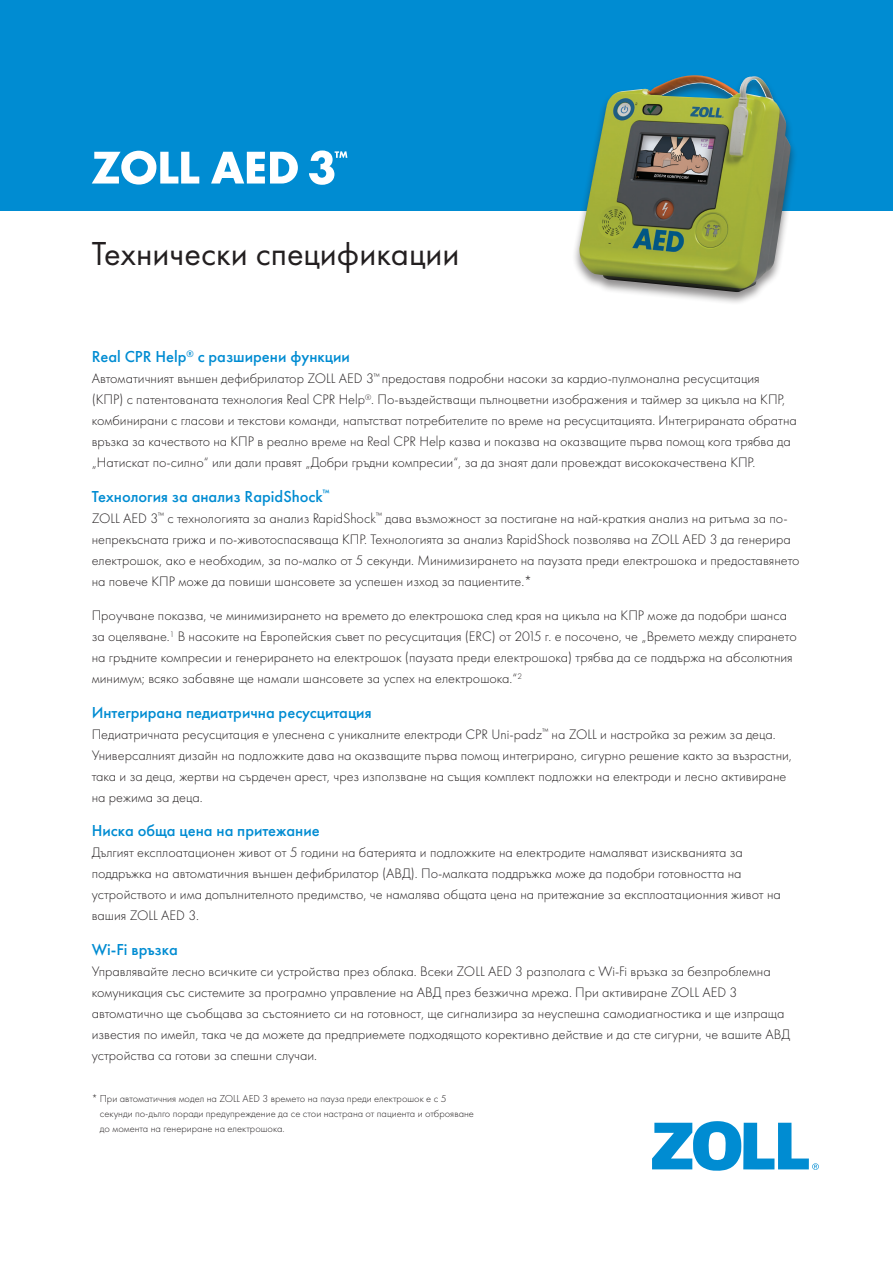
<style>
.page{position:relative;width:893px;height:1263px;background:#fff}
.page>*{position:absolute;margin:0;border:0;box-sizing:border-box;transform-origin:0 0}
.t1{font:34.5px "Futura PT";color:#231f20}
.t2{font:500 16.5px "Futura PT";color:#008cd2}
.body{font:300 14.25px/21px "Futura PT";color:#231f20}
.body-2{font:300 10.5px/15px "Futura PT";color:#231f20}
</style>
<div class="page">
<div style="left:0;top:0;width:893px;height:211px;background:#008cd2"></div>
<svg style="left:92px;top:151px;width:107px;height:34px"></svg>
<svg style="left:211px;top:152px;width:87px;height:32px"></svg>
<svg style="left:309px;top:150px;width:38px;height:35px"></svg>
<svg style="left:652px;top:1121px;width:167px;height:50px"></svg>
<div style="left:572px;top:74px;width:226px;height:232px;background:#231f20;opacity:.5"></div>
<img style="left:579px;top:75px;width:212px;height:217px">
<p class="t1" style="left:92px;top:233px;width:369px">Технически спецификации</p>
<h1 class="t2" style="left:92px;top:347px;width:260px">Real CPR Help<sup>®</sup> с разширени функции</h1>
<p class="body" style="left:92px;top:368px;width:707px">Автоматичният външен дефибрилатор ZOLL AED 3<sup>™</sup> предоставя подробни насоки за кардио-пулмонална ресусцитация<br>(КПР) с патентованата технология Real CPR Help<sup>®</sup>. По-въздействащи пълноцветни изображения и таймер за цикъла на КПР, комбинирани с гласови и текстови команди, напътстват потребителите по време на ресусцитацията. Интегрираната обратна връзка за качеството на КПР в реално време на Real CPR Help казва и показва на оказващите първа помощ кога трябва да „Натискат по-силно“ или дали правят „Добри гръдни компресии“, за да знаят дали провеждат висококачествена КПР.</p>
<h1 class="t2" style="left:92px;top:486px;width:239px">Технология за анализ RapidShock<sup>™</sup></h1>
<p class="body" style="left:92px;top:508px;width:709px">ZOLL AED 3<sup>™</sup> с технологията за анализ RapidShock<sup>™</sup> дава възможност за постигане на най-краткия анализ на ритъма за по&shy;непрекъсната грижа и по-животоспасяваща КПР. Технологията за анализ RapidShock позволява на ZOLL AED 3 да генерира електрошок, ако е необходим, за по-малко от 5 секунди. Минимизирането на паузата преди електрошока и предоставянето на повече КПР може да повиши шансовете за успешен изход за пациентите.*</p>
<p class="body" style="left:92px;top:605px;width:707px">Проучване показва, че минимизирането на времето до електрошока след края на цикъла на КПР може да подобри шанса за оцеляване.<sup>1</sup> В насоките на Европейския съвет по ресусцитация (ERC) от 2015 г. е посочено, че „Времето между спирането на гръдните компресии и генерирането на електрошок (паузата преди електрошока) трябва да се поддържа на абсолютния минимум; всяко забавяне ще намали шансовете за успех на електрошока.“<sup>2</sup></p>
<h1 class="t2" style="left:92px;top:702px;width:281px">Интегрирана педиатрична ресусцитация</h1>
<p class="body" style="left:92px;top:724px;width:702px">Педиатричната ресусцитация е улеснена с уникалните електроди CPR Uni-padz<sup>™</sup> на ZOLL и настройка за режим за деца.<br>Универсалният дизайн на подложките дава на оказващите първа помощ интегрирано, сигурно решение както за възрастни, така и за деца, жертви на сърдечен арест, чрез използване на същия комплект подложки на електроди и лесно активиране на режима за деца.</p>
<h1 class="t2" style="left:92px;top:821px;width:230px">Ниска обща цена на притежание</h1>
<p class="body" style="left:92px;top:842px;width:691px">Дългият експлоатационен живот от 5 години на батерията и подложките на електродите намаляват изискванията за поддръжка на автоматичния външен дефибрилатор (АВД). По-малката поддръжка може да подобри готовността на устройството и има допълнителното предимство, че намалява общата цена на притежание за експлоатационния живот на вашия ZOLL AED 3.</p>
<h1 class="t2" style="left:92px;top:939px;width:88px">Wi-Fi връзка</h1>
<p class="body" style="left:92px;top:961px;width:700px">Управлявайте лесно всичките си устройства през облака. Всеки ZOLL AED 3 разполага с Wi-Fi връзка за безпроблемна комуникация със системите за програмно управление на АВД през безжична мрежа. При активиране ZOLL AED 3 автоматично ще съобщава за състоянието си на готовност, ще сигнализира за неуспешна самодиагностика и ще изпраща известия по имейл, така че да можете да предприемете подходящото корективно действие и да сте сигурни, че вашите АВД устройства са готови за спешни случаи.</p>
<p class="body-2" style="left:100px;top:1091px;width:375px;text-indent:-8px">* При автоматичния модел на ZOLL AED 3 времето на пауза преди електрошок е с 5 секунди по-дълго поради предупреждение да се стои настрана от пациента и отброяване до момента на генериране на електрошока.</p>
</div>
